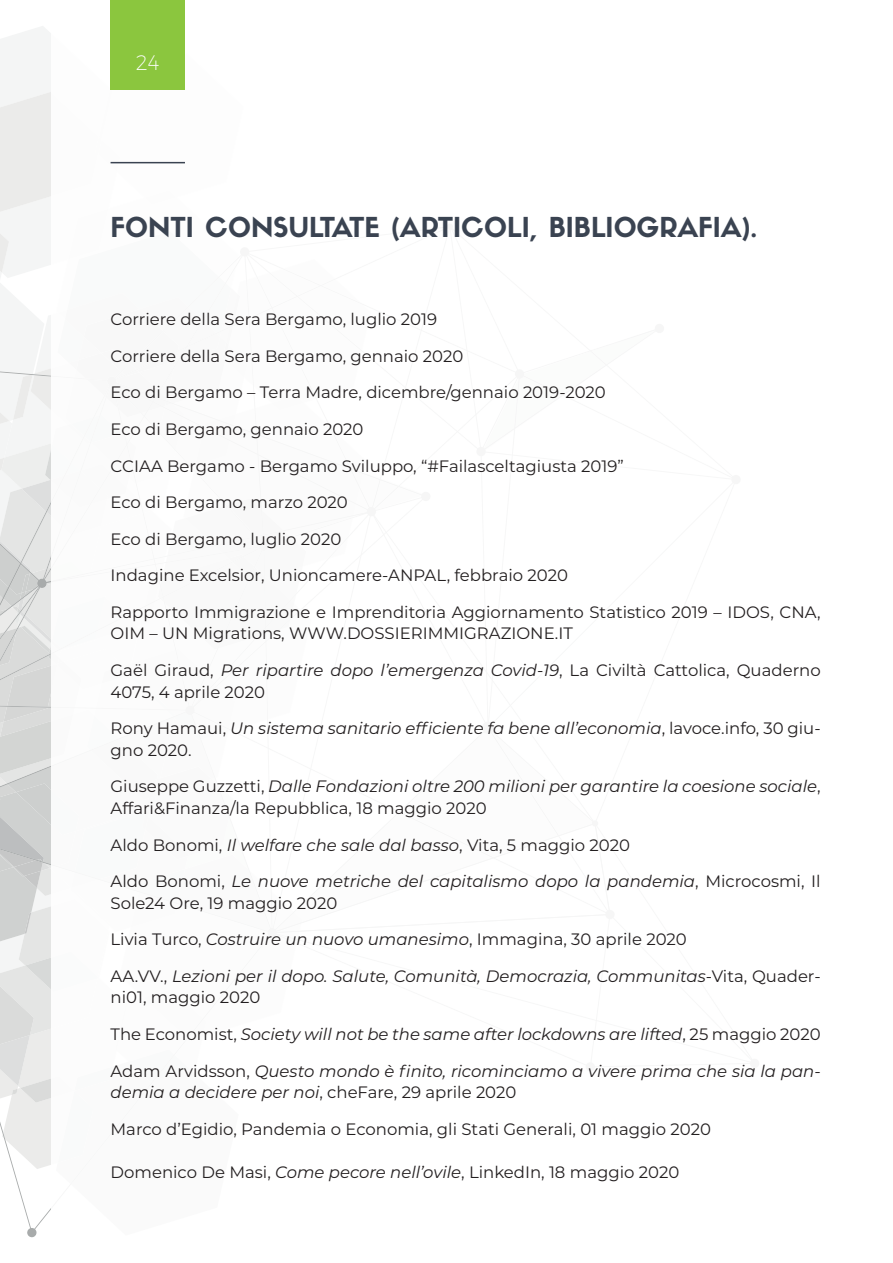
<style>
.page{position:relative;width:893px;height:1263px;background:#fff}
.page>*{position:absolute;margin:0;border:0;box-sizing:border-box;transform-origin:0 0}
.t1{font:27px "Sifonn Basic";color:#3a4351}
.t2{font:200 21px "Montserrat";color:#fff}
.t3{font:16.5px/21.6px "Montserrat";color:#231f20}
.t4{font:italic 16.5px/21.6px "Montserrat";color:#231f20}
.s1{font-style:italic}
.s2{font-style:normal}
</style>
<div class="page">
<svg style="left:27px;top:1228px;width:10px;height:9px"></svg>
<svg style="left:0;top:26px;width:51px;height:1209px"></svg>
<div style="left:111px;top:0;width:74px;height:89px;background:#8bc63e"></div>
<hr style="left:111px;top:162px;width:74px;height:1px;background:#3a4351">
<p class="t2" style="left:136px;top:50px;width:25px">24</p>
<p class="t1" style="left:111px;top:210px;width:648px">FONTI CONSULTATE (ARTICOLI, BIBLIOGRAFIA).</p>
<p class="t3" style="left:111px;top:308px;width:328px">Corriere della Sera Bergamo, luglio 2019</p>
<p class="t3" style="left:111px;top:344px;width:354px">Corriere della Sera Bergamo, gennaio 2020</p>
<p class="t3" style="left:111px;top:381px;width:497px">Eco di Bergamo – Terra Madre, dicembre/gennaio 2019-2020</p>
<p class="t3" style="left:111px;top:418px;width:254px">Eco di Bergamo, gennaio 2020</p>
<p class="t3" style="left:111px;top:454px;width:515px">CCIAA Bergamo - Bergamo Sviluppo, “#Failasceltagiusta 2019”</p>
<p class="t3" style="left:111px;top:491px;width:239px">Eco di Bergamo, marzo 2020</p>
<p class="t3" style="left:111px;top:527px;width:232px">Eco di Bergamo, luglio 2020</p>
<p class="t3" style="left:111px;top:564px;width:459px">Indagine Excelsior, Unioncamere-ANPAL, febbraio 2020</p>
<p class="t3" style="left:111px;top:601px;width:712px">Rapporto Immigrazione e Imprenditoria Aggiornamento Statistico 2019 – IDOS, CNA,<br>OIM – UN Migrations, WWW.DOSSIERIMMIGRAZIONE.IT</p>
<p class="t3" style="left:111px;top:659px;width:712px">Gaël Giraud, <span class="s1">Per ripartire dopo l’emergenza Covid-19</span>, La Civiltà Cattolica, Quaderno<br>4075, 4 aprile 2020</p>
<p class="t4" style="left:111px;top:717px;width:712px"><span class="s2">Rony Hamaui,</span> Un sistema sanitario efficiente fa bene all’economia<span class="s2">, lavoce.info, 30 giu&shy;gno 2020.</span></p>
<p class="t4" style="left:111px;top:775px;width:712px"><span class="s2">Giuseppe Guzzetti,</span> Dalle Fondazioni oltre 200 milioni per garantire la coesione sociale<span class="s2">,<br>Affari&amp;Finanza/la Repubblica, 18 maggio 2020</span></p>
<p class="t3" style="left:111px;top:833px;width:521px">Aldo Bonomi, <span class="s1">Il welfare che sale dal basso</span>, Vita, 5 maggio 2020</p>
<p class="t3" style="left:111px;top:870px;width:712px">Aldo Bonomi, <span class="s1">Le nuove metriche del capitalismo dopo la pandemia</span>, Microcosmi, Il<br>Sole24 Ore, 19 maggio 2020</p>
<p class="t3" style="left:111px;top:928px;width:578px">Livia Turco, <span class="s1">Costruire un nuovo umanesimo</span>, Immagina, 30 aprile 2020</p>
<p class="t4" style="left:111px;top:965px;width:712px"><span class="s2">AA.VV.,</span> Lezioni per il dopo. Salute, Comunità, Democrazia, Communitas<span class="s2">-Vita, Quader&shy;ni01, maggio 2020</span></p>
<p class="t4" style="left:111px;top:1023px;width:712px"><span class="s2">The Economist,</span> Society will not be the same after lockdowns are lifted<span class="s2">, 25 maggio 2020</span></p>
<p class="t4" style="left:111px;top:1059px;width:712px"><span class="s2">Adam Arvidsson,</span> Questo mondo è finito, ricominciamo a vivere prima che sia la pan&shy;demia a decidere per noi<span class="s2">, cheFare, 29 aprile 2020</span></p>
<p class="t3" style="left:111px;top:1117px;width:602px">Marco d’Egidio, Pandemia o Economia, gli Stati Generali, 01 maggio 2020</p>
<p class="t3" style="left:111px;top:1161px;width:570px">Domenico De Masi, <span class="s1">Come pecore nell’ovile</span>, LinkedIn, 18 maggio 2020</p>
</div>
